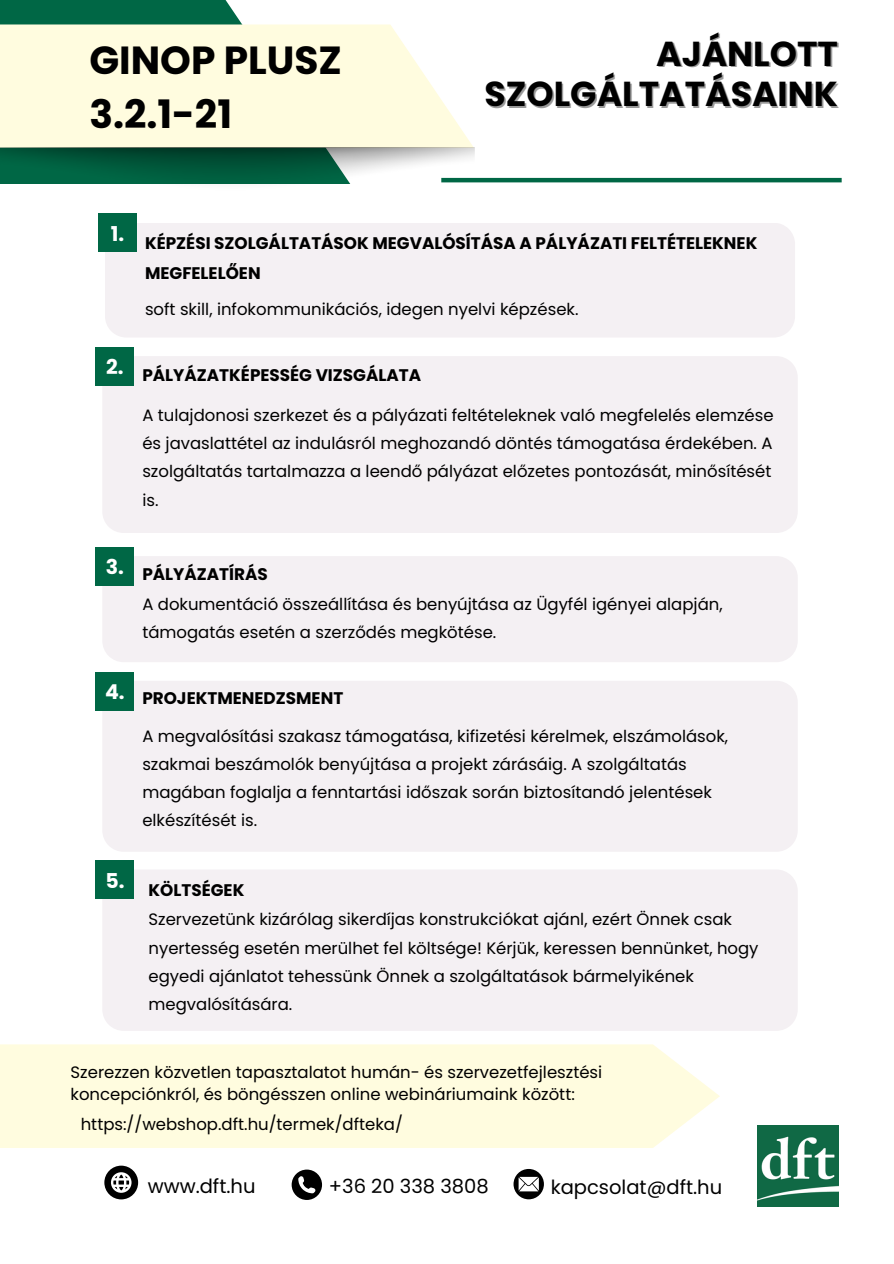
<style>
.page{position:relative;width:894px;height:1264px;background:#fff}
.page>*{position:absolute;margin:0;border:0;box-sizing:border-box;transform-origin:0 0}
.t1{font:700 39.15px/54px "Poppins";color:#000}
.t2{font:700 34.65px/40.5px "Poppins";color:#000;text-align:right}
.t3{font:700 20.4px "Poppins";color:#fff}
.t4{font:19.5px "Poppins";color:#000}
.t5{font:700 16.8px/29.2px "Poppins";color:#000}
.t6{font:16.5px/28.2px "Poppins";color:#000}
</style>
<div class="page">
<div style="left:0;top:0;width:242px;height:24px;background:#006745"></div>
<svg style="left:0;top:24px;width:473px;height:123px;background:#fefbe1"></svg>
<img style="left:0;top:147px;width:474px;height:37px">
<hr style="left:441px;top:178px;width:400px;height:4px;background:#006745">
<img style="left:757px;top:1125px;width:80px;height:81px">
<div style="left:102px;top:556px;width:695px;height:106px;background:#f4f0f3"></div>
<div style="left:96px;top:547px;width:38px;height:38px;background:#006745"></div>
<div style="left:105px;top:223px;width:689px;height:114px;background:#f4f0f3"></div>
<div style="left:99px;top:214px;width:38px;height:38px;background:#006745"></div>
<div style="left:102px;top:356px;width:695px;height:177px;background:#f4f0f3"></div>
<div style="left:96px;top:347px;width:38px;height:38px;background:#006745"></div>
<div style="left:102px;top:681px;width:695px;height:170px;background:#f4f0f3"></div>
<div style="left:96px;top:672px;width:38px;height:38px;background:#006745"></div>
<div style="left:102px;top:870px;width:695px;height:160px;background:#f4f0f3"></div>
<div style="left:96px;top:860px;width:38px;height:38px;background:#006745"></div>
<div style="left:0;top:1044px;width:719px;height:103px;background:#fffcdf"></div>
<svg style="left:104px;top:1165px;width:34px;height:34px"></svg>
<svg style="left:291px;top:1169px;width:31px;height:30px"></svg>
<svg style="left:513px;top:1169px;width:30px;height:30px"></svg>
<h1 class="t1" style="left:89px;top:34px;width:254px">GINOP PLUSZ<br>3.2.1-21</h1>
<h2 class="t2" style="left:484px;top:33px;width:355px">AJÁNLOTT<br>SZOLGÁLTATÁSAINK</h2>
<p class="t3" style="left:111px;top:219px;width:15px">1.</p>
<p class="t3" style="left:106px;top:353px;width:19px">2.</p>
<p class="t5" style="left:145px;top:229px;width:613px">KÉPZÉSI SZOLGÁLTATÁSOK MEGVALÓSÍTÁSA A PÁLYÁZATI FELTÉTELEKNEK<br>MEGFELELŐEN</p>
<p class="t6" style="left:145px;top:295px;width:435px">soft skill, infokommunikációs, idegen nyelvi képzések.</p>
<p class="t5" style="left:142px;top:360px;width:280px">PÁLYÁZATKÉPESSÉG VIZSGÁLATA</p>
<p class="t6" style="left:142px;top:401px;width:632px">A tulajdonosi szerkezet és a pályázati feltételeknek való megfelelés elemzése és javaslattétel az indulásról meghozandó döntés támogatása érdekében. A szolgáltatás tartalmazza a leendő pályázat előzetes pontozását, minősítését is.</p>
<p class="t5" style="left:106px;top:559px;width:163px"><sup>3</sup> PÁLYÁZATÍRÁS</p>
<p class="t3" style="left:118px;top:553px;width:7px">.</p>
<p class="t6" style="left:142px;top:589px;width:581px">A dokumentáció összeállítása és benyújtása az Ügyfél igényei alapján, támogatás esetén a szerződés megkötése.</p>
<p class="t5" style="left:105px;top:684px;width:239px"><sup>4</sup> PROJEKTMENEDZSMENT</p>
<p class="t3" style="left:119px;top:677px;width:7px">.</p>
<p class="t3" style="left:105px;top:866px;width:21px">5.</p>
<p class="t6" style="left:142px;top:722px;width:587px">A megvalósítási szakasz támogatása, kifizetési kérelmek, elszámolások, szakmai beszámolók benyújtása a projekt zárásáig. A szolgáltatás magában foglalja a fenntartási időszak során biztosítandó jelentések elkészítését is.</p>
<p class="t5" style="left:148px;top:875px;width:97px">KÖLTSÉGEK</p>
<p class="t6" style="left:148px;top:905px;width:611px">Szervezetünk kizárólag sikerdíjas konstrukciókat ajánl, ezért Önnek csak nyertesség esetén merülhet fel költsége! Kérjük, keressen bennünket, hogy egyedi ajánlatot tehessünk Önnek a szolgáltatások bármelyikének megvalósítására.</p>
<p class="t6" style="left:71px;top:1060px;width:533px;line-height:22.5px">Szerezzen közvetlen tapasztalatot humán- és szervezetfejlesztési koncepciónkról, és böngésszen online webináriumaink között:</p>
<p class="t6" style="left:81px;top:1110px;width:323px">https://webshop.dft.hu/termek/dfteka/</p>
<p class="t4" style="left:148px;top:1172px;width:109px">www.dft.hu</p>
<p class="t4" style="left:329px;top:1172px;width:161px">+36 20 338 3808</p>
<p class="t4" style="left:550px;top:1173px;width:173px">kapcsolat@dft.hu</p>
</div>
